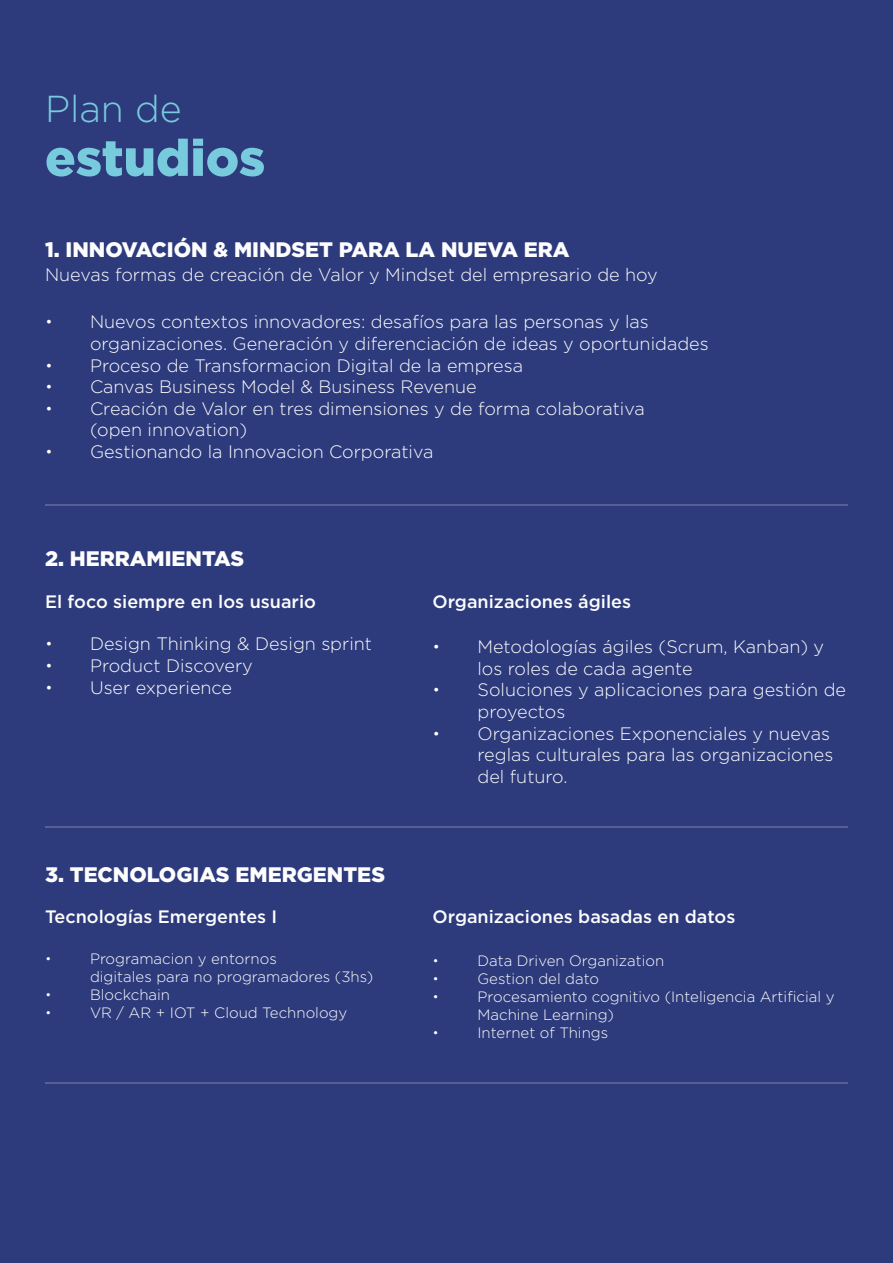
<style>
.page{position:relative;width:893px;height:1263px;background:#2d3b7c}
.page>*{position:absolute;margin:0;border:0;box-sizing:border-box;transform-origin:0 0}
.t1{font:900 51px "Gotham HTF";color:#78cadd}
.t2{font:300 37.5px "Gotham HTF";color:#78cadd}
.t3{font:900 21px "Gotham HTF";color:#fdfdfd}
.t4{font:300 18px/21.6px "Gotham HTF";color:#fdfdfd}
.t5{font:500 18px "Gotham HTF";color:#fdfdfd}
.t6{font:100 18px/21.6px "Gotham HTF";color:#fdfdfd;text-align:justify}
.t7{font:300 15px/18px "Gotham HTF";color:#fdfdfd}
.t8{font:100 15px/18px "Gotham HTF";color:#fdfdfd}
</style>
<div class="page">
<hr style="left:45px;top:504px;width:803px;height:1px;background:#fdfdfd">
<hr style="left:45px;top:826px;width:803px;height:1px;background:#fdfdfd">
<hr style="left:45px;top:1082px;width:803px;height:1px;background:#fdfdfd">
<h2 class="t2" style="left:45px;top:88px;width:138px">Plan de</h2>
<h1 class="t1" style="left:45px;top:128px;width:222px">estudios</h1>
<p class="t3" style="left:45px;top:237px;width:526px">1. INNOVACIÓN &amp; MINDSET PARA LA NUEVA ERA</p>
<p class="t4" style="left:45px;top:264px;width:614px">Nuevas formas de creación de Valor y Mindset del empresario de hoy</p>
<p class="t4" style="left:90px;top:311px;width:620px">Nuevos contextos innovadores: desafíos para las personas y las organizaciones. Generación y diferenciación de ideas y oportunidades Proceso de Transformacion Digital de la empresa<br>Canvas Business Model &amp; Business Revenue<br>Creación de Valor en tres dimensiones y de forma colaborativa<br>(open innovation)<br>Gestionando la Innovacion Corporativa</p>
<p class="t6" style="left:45px;top:311px;width:9px">•</p>
<p class="t6" style="left:45px;top:354px;width:9px">• • •</p>
<p class="t6" style="left:45px;top:441px;width:9px">•</p>
<p class="t3" style="left:45px;top:546px;width:201px">2. HERRAMIENTAS</p>
<p class="t5" style="left:45px;top:591px;width:272px">El foco siempre en los usuario</p>
<p class="t5" style="left:432px;top:591px;width:200px">Organizaciones ágiles</p>
<p class="t4" style="left:90px;top:633px;width:284px">Design Thinking &amp; Design sprint<br>Product Discovery<br>User experience</p>
<p class="t6" style="left:45px;top:633px;width:9px">• • •</p>
<p class="t4" style="left:477px;top:636px;width:370px">Metodologías ágiles (Scrum, Kanban) y los roles de cada agente<br>Soluciones y aplicaciones para gestión de proyectos<br>Organizaciones Exponenciales y nuevas reglas culturales para las organizaciones del futuro.</p>
<p class="t6" style="left:432px;top:636px;width:9px">•</p>
<p class="t6" style="left:432px;top:679px;width:9px">•</p>
<p class="t6" style="left:432px;top:722px;width:9px">•</p>
<p class="t3" style="left:45px;top:862px;width:341px">3. TECNOLOGIAS EMERGENTES</p>
<p class="t5" style="left:45px;top:907px;width:234px">Tecnologías Emergentes I</p>
<p class="t5" style="left:432px;top:907px;width:304px">Organizaciones basadas en datos</p>
<p class="t8" style="left:45px;top:949px;width:8px">•</p>
<p class="t8" style="left:45px;top:985px;width:8px">• •</p>
<p class="t7" style="left:90px;top:949px;width:285px">Programacion y entornos<br>digitales para no programadores (3hs)<br>Blockchain<br>VR / AR + IOT + Cloud Technology</p>
<p class="t8" style="left:432px;top:952px;width:8px;text-align:justify">• • •</p>
<p class="t8" style="left:432px;top:1024px;width:8px">•</p>
<p class="t7" style="left:477px;top:952px;width:358px">Data Driven Organization<br>Gestion del dato<br>Procesamiento cognitivo (Inteligencia Artificial y<br>Machine Learning)<br>Internet of Things</p>
</div>
